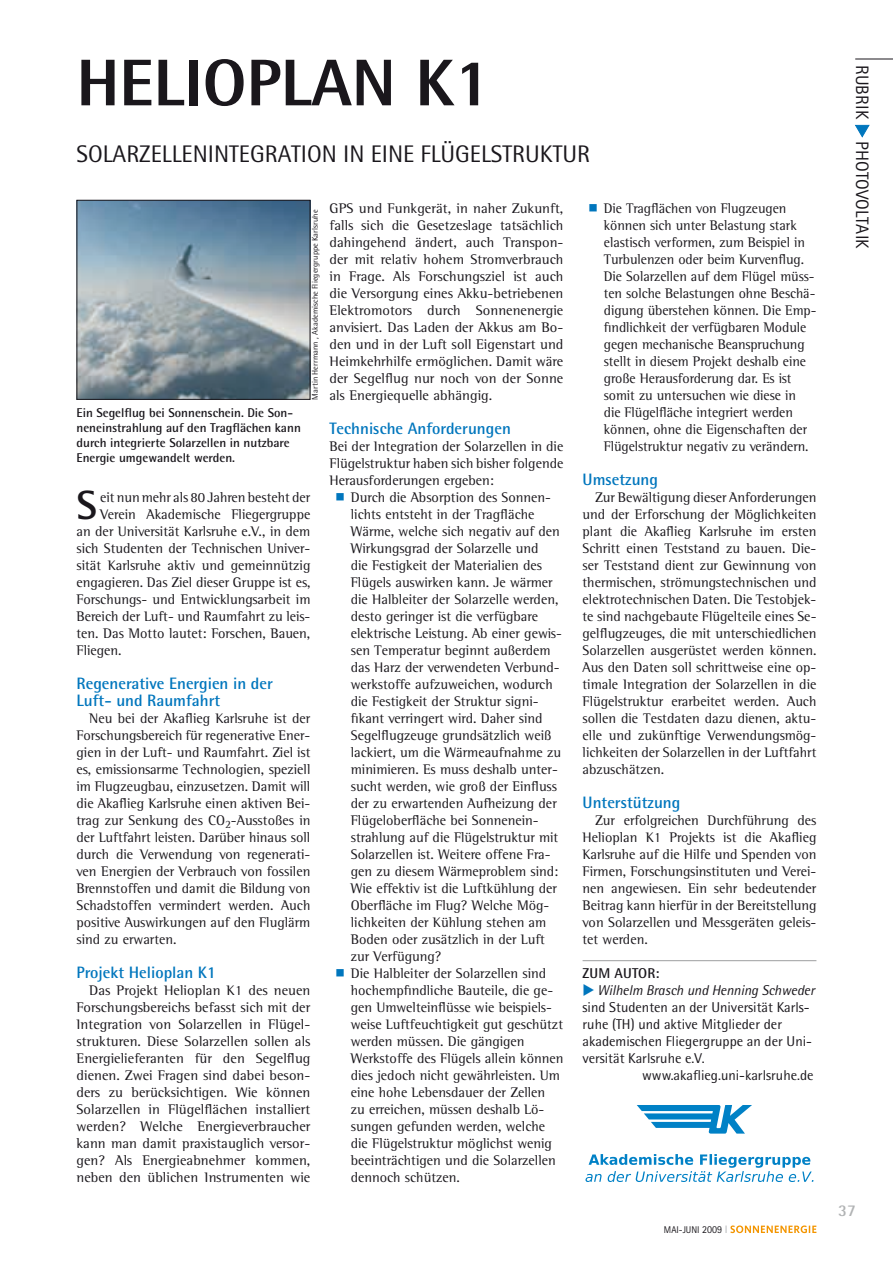
<style>
.page{position:relative;width:893px;height:1263px;background:#fff}
.page>*{position:absolute;margin:0;border:0;box-sizing:border-box;transform-origin:0 0}
.t1{font:800 66px "Rotis Semi Sans Std";color:#1a171c}
.t2{font:700 40.8px "Rotis Semi Sans Std";color:#1a171c}
.t3{font:24px "Rotis Semi Sans Std";color:#1a171c}
.t4{font:18px "Rotis Sans Serif Std";letter-spacing:.01em;color:#1a171c}
.t5{font:700 16.5px/17px "Rotis Semi Sans Std";color:#0076bd}
.t6{font:700 16.5px "Rotis Semi Sans Std";color:#b1b3b4}
.t7{font:14.25px/17px "Rotis Semi Serif Std";color:#1a171c;text-align:justify}
.t8{font:14.25px "Rotis Semi Sans Std";color:#1a171c}
.t9{font:italic 14.25px "Rotis Semi Sans Std";letter-spacing:-.005em;color:#1a171c}
.t10{font:700 14.25px "Rotis Semi Sans Std";color:#1a171c}
.t11{font:700 12.75px/15px "Rotis Semi Sans Std";color:#1a171c}
.t12{font:9.75px "Rotis Sans Serif Std";color:#1a171c;scale:.95 1}
.t13{font:8.25px "Rotis Semi Sans Std";letter-spacing:.01em;color:#1a171c}
.s1{color:#0076bd}
.s2{font-size:10.65px}
.s3{font-size:10.8px;color:#b1b3b4}
</style>
<div class="page">
<svg style="left:730px;top:1225px;width:86px;height:8px"></svg>
<hr style="left:855px;top:59px;width:38px;height:1px;background:#1a171c">
<svg style="left:855px;top:125px;width:14px;height:12px"></svg>
<hr style="left:583px;top:960px;width:233px;height:1px;background:#9d9ea0">
<img style="left:79px;top:202px;width:229px;height:196px">
<div style="left:77px;top:200px;width:233px;height:200px;border:1px solid #1a171c"></div>
<svg style="left:637px;top:1105px;width:115px;height:28px"></svg>
<svg style="left:585px;top:1154px;width:228px;height:28px"></svg>
<h1 class="t1" style="left:77px;top:41px;width:416px">HELIOPLAN K1</h1>
<h3 class="t3" style="left:77px;top:139px;width:39px">Solarzellen</h3>
<h3 class="t3" style="left:208px;top:139px;width:20px">integrat</h3>
<h3 class="t3" style="left:301px;top:139px;width:168px">ion in eine Flügelstruktur</h3>
<p class="t11" style="left:77px;top:405px;width:226px">Ein Segelflug bei Sonnenschein. Die Son&shy;neneinstrahlung auf den Tragflächen kann durch integrierte Solarzellen in nutzbare Energie umgewandelt werden.</p>
<p class="t13" style="left:310px;top:400px;width:192px;rotate:-90deg">Martin Herrmann , Akademische Fliegergruppe Karlsruhe</p>
<h2 class="t2" style="left:77px;top:480px;width:19px">S</h2>
<p class="t7" style="left:100px;top:488px;width:212px">eit nun mehr als 80 Jahren besteht der</p>
<p class="t7" style="left:100px;top:505px;width:212px">Verein Akademische Fliegergruppe</p>
<p class="t7" style="left:77px;top:522px;width:235px">an der Universität Karlsruhe e.V., in dem</p>
<p class="t7" style="left:77px;top:539px;width:235px">sich Studenten der Technischen Univer-</p>
<p class="t7" style="left:77px;top:556px;width:235px">sität Karlsruhe aktiv und gemeinnützig</p>
<p class="t7" style="left:77px;top:574px;width:235px">engagieren. Das Ziel dieser Gruppe ist es,</p>
<p class="t7" style="left:77px;top:591px;width:235px">Forschungs- und Entwicklungsarbeit im</p>
<p class="t7" style="left:77px;top:608px;width:235px">Bereich der Luft- und Raumfahrt zu leis-</p>
<p class="t7" style="left:77px;top:625px;width:235px">ten. Das Motto lautet: Forschen, Bauen,</p>
<p class="t7" style="left:77px;top:642px;width:47px">Fliegen.</p>
<p class="t5" style="left:77px;top:674px;width:198px">Regenerative Energien in der<br>Luft- und Raumfahrt</p>
<p class="t7" style="left:77px;top:710px;width:235px;text-indent:13px">Neu bei der Akaflieg Karlsruhe ist der Forschungsbereich für regenerative Ener&shy;gien in der Luft- und Raumfahrt. Ziel ist es, emissionsarme Technologien, speziell im Flugzeugbau, einzusetzen. Damit will die Akaflieg Karlsruhe einen aktiven Bei&shy;trag zur Senkung des CO<sub>2</sub>-Ausstoßes in der Luftfahrt leisten. Darüber hinaus soll durch die Verwendung von regenerati&shy;ven Energien der Verbrauch von fossilen Brennstoffen und damit die Bildung von Schadstoffen vermindert werden. Auch positive Auswirkungen auf den Fluglärm sind zu erwarten.</p>
<p class="t5" style="left:77px;top:964px;width:141px">Projekt Helioplan K1</p>
<p class="t7" style="left:77px;top:982px;width:235px;text-indent:13px">Das Projekt Helioplan K1 des neuen Forschungsbereichs befasst sich mit der Integration von Solarzellen in Flügel&shy;strukturen. Diese Solarzellen sollen als Energielieferanten für den Segelflug dienen. Zwei Fragen sind dabei beson&shy;ders zu berücksichtigen. Wie können Solarzellen in Flügelflächen installiert werden? Welche Energieverbraucher kann man damit praxistauglich versor&shy;gen? Als Energieabnehmer kommen, neben den üblichen Instrumenten wie</p>
<p class="t7" style="left:330px;top:199px;width:235px">GPS und Funkgerät, in naher Zukunft, falls sich die Gesetzeslage tatsächlich dahingehend ändert, auch Transpon&shy;der mit relativ hohem Stromverbrauch in Frage. Als Forschungsziel ist auch die Versorgung eines Akku-betriebenen Elektromotors durch Sonnenenergie anvisiert. Das Laden der Akkus am Bo&shy;den und in der Luft soll Eigenstart und Heimkehrhilfe ermöglichen. Damit wäre der Segelflug nur noch von der Sonne als Energiequelle abhängig.</p>
<p class="t5" style="left:330px;top:419px;width:183px">Technische Anforderungen</p>
<p class="t7" style="left:330px;top:437px;width:235px">Bei der Integration der Solarzellen in die Flügelstruktur haben sich bisher folgende Herausforderungen ergeben:</p>
<p class="t7" style="left:351px;top:488px;width:214px;text-align:left">Durch die Absorption des Sonnen&shy;lichts entsteht in der Tragfläche Wärme, welche sich negativ auf den Wirkungsgrad der Solarzelle und<br>die Festigkeit der Materialien des Flügels auswirken kann. Je wärmer die Halbleiter der Solarzelle werden, desto geringer ist die verfügbare elektrische Leistung. Ab einer gewis&shy;sen Temperatur beginnt außerdem das Harz der verwendeten Verbund&shy;werkstoffe aufzuweichen, wodurch die Festigkeit der Struktur signi&shy;fikant verringert wird. Daher sind Segelflugzeuge grundsätzlich weiß lackiert, um die Wärmeaufnahme zu minimieren. Es muss deshalb unter&shy;sucht werden, wie groß der Einfluss der zu erwartenden Aufheizung der Flügeloberfläche bei Sonnenein&shy;strahlung auf die Flügelstruktur mit Solarzellen ist. Weitere offene Fra&shy;gen zu diesem Wärmeproblem sind:<br>Wie effektiv ist die Luftkühlung der Oberfläche im Flug? Welche Mög&shy;lichkeiten der Kühlung stehen am Boden oder zusätzlich in der Luft zur Verfügung?<br>Die Halbleiter der Solarzellen sind hochempfindliche Bauteile, die ge&shy;gen Umwelteinflüsse wie beispiels&shy;weise Luftfeuchtigkeit gut geschützt werden müssen. Die gängigen Werkstoffe des Flügels allein können dies jedoch nicht gewährleisten. Um eine hohe Lebensdauer der Zellen<br>zu erreichen, müssen deshalb Lö&shy;sungen gefunden werden, welche die Flügelstruktur möglichst wenig beeinträchtigen und die Solarzellen dennoch schützen.</p>
<p class="t7" style="left:604px;top:199px;width:214px;text-align:left">Die Tragflächen von Flugzeugen können sich unter Belastung stark elastisch verformen, zum Beispiel in Turbulenzen oder beim Kurvenflug.<br>Die Solarzellen auf dem Flügel müss&shy;ten solche Belastungen ohne Beschä&shy;digung überstehen können. Die Emp&shy;findlichkeit der verfügbaren Module gegen mechanische Beanspruchung stellt in diesem Projekt deshalb eine große Herausforderung dar. Es ist somit zu untersuchen wie diese in<br>die Flügelfläche integriert werden können, ohne die Eigenschaften der Flügelstruktur negativ zu verändern.</p>
<p class="t5" style="left:583px;top:470px;width:77px">Umsetzung</p>
<p class="t7" style="left:583px;top:488px;width:235px;text-indent:13px">Zur Bewältigung dieser Anforderungen und der Erforschung der Möglichkeiten plant die Akaflieg Karlsruhe im ersten Schritt einen Teststand zu bauen. Die&shy;ser Teststand dient zur Gewinnung von thermischen, strömungstechnischen und elektrotechnischen Daten. Die Testobjek&shy;te sind nachgebaute Flügelteile eines Se&shy;gelflugzeuges, die mit unterschiedlichen Solarzellen ausgerüstet werden können.<br>Aus den Daten soll schrittweise eine op&shy;timale Integration der Solarzellen in die Flügelstruktur erarbeitet werden. Auch sollen die Testdaten dazu dienen, aktu&shy;elle und zukünftige Verwendungsmög&shy;lichkeiten der Solarzellen in der Luftfahrt abzuschätzen.</p>
<p class="t5" style="left:583px;top:794px;width:99px">Unterstützung</p>
<p class="t7" style="left:583px;top:812px;width:235px;text-indent:13px">Zur erfolgreichen Durchführung des Helioplan K1 Projekts ist die Akaflieg Karlsruhe auf die Hilfe und Spenden von Firmen, Forschungsinstituten und Verei&shy;nen angewiesen. Ein sehr bedeutender Beitrag kann hierfür in der Bereitstellung von Solarzellen und Messgeräten geleis&shy;tet werden.</p>
<p class="t10" style="left:583px;top:964px;width:42px">Zu m Autor</p>
<p class="t10" style="left:655px;top:964px;width:5px">:</p>
<p class="t9" style="left:583px;top:982px;width:234px"><span class="s1">◆</span> Wilhelm Brasch und Henning Schweder</p>
<p class="t8" style="left:583px;top:999px;width:229px">sind Studenten an der Universität Karls-</p>
<p class="t8" style="left:583px;top:1016px;width:201px">ruhe (TH) und aktive Mitglieder der</p>
<p class="t8" style="left:583px;top:1033px;width:231px">akademischen Fliegergruppe an der Uni-</p>
<p class="t8" style="left:583px;top:1050px;width:124px">versität Karlsruhe e.V.</p>
<p class="t8" style="left:642px;top:1067px;width:173px">www.akaflieg.uni-karlsruhe.de</p>
<p class="t12" style="left:664px;top:1223px;width:67px">MAI-JUNI <span class="s2">2009</span> <span class="s3">I</span></p>
<p class="t4" style="left:873px;top:65px;width:186px;rotate:90deg">RU BRI K <span class="s1">◆</span> PHOTOVOLTAIK</p>
<p class="t6" style="left:838px;top:1200px;width:19px">37</p>
</div>
